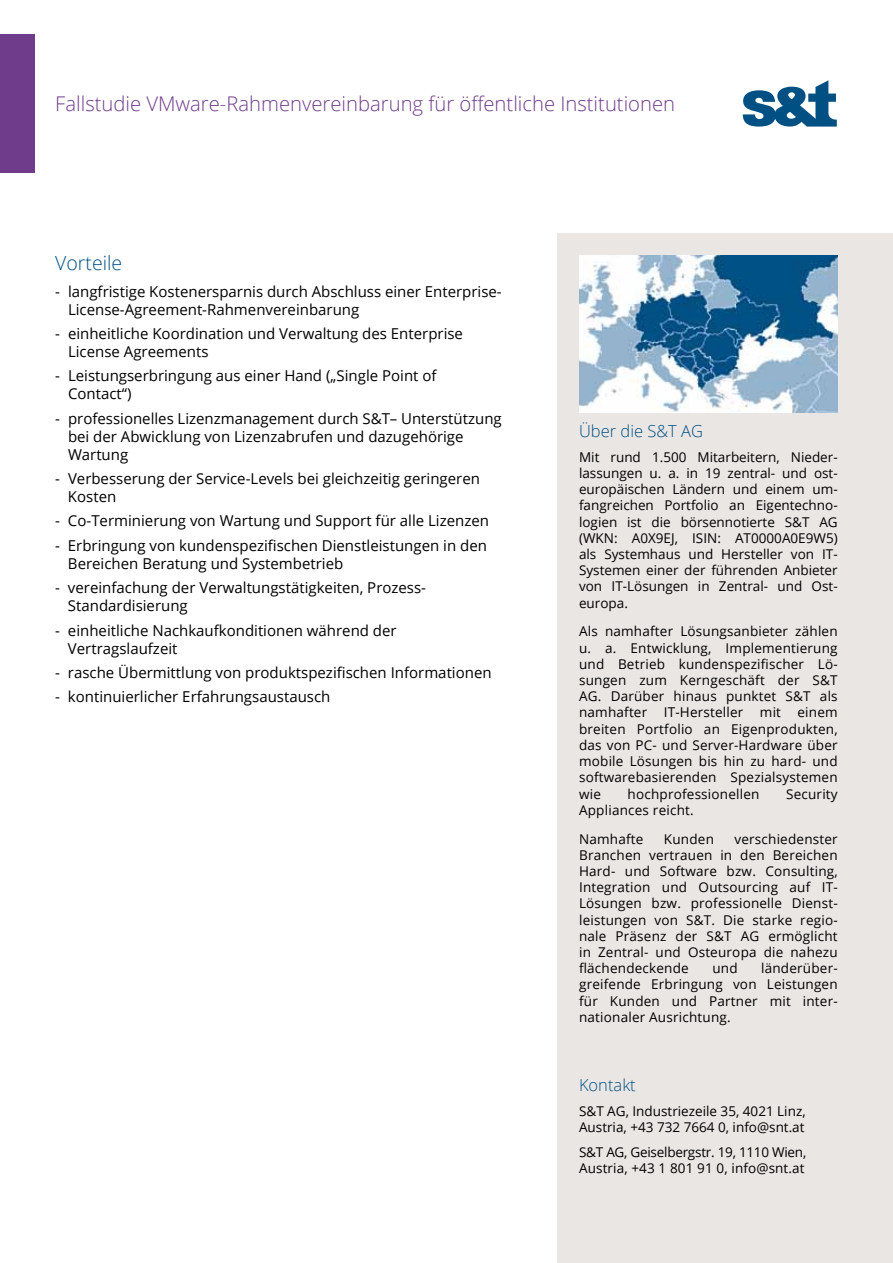
<style>
.page{position:relative;width:893px;height:1263px;background:#fff}
.page>*{position:absolute;margin:0;border:0;box-sizing:border-box;transform-origin:0 0}
.t1{font:300 20.25px "Open Sans";color:#6f3c8c}
.t2{font:300 19.5px "Open Sans";color:#005083}
.t3{font:300 16.5px "Open Sans";color:#005083}
.t4{font:15px/18px "Open Sans";color:#000}
.t5{font:13.5px/16.2px "Open Sans";letter-spacing:.015em;color:#000;text-align:justify}
.t6{font:13.5px/16.2px "Open Sans";letter-spacing:-.02em;color:#000}
</style>
<div class="page">
<svg style="left:743px;top:80px;width:94px;height:47px"></svg>
<div style="left:0;top:34px;width:34px;height:139px;background:#6f3c8c"></div>
<div style="left:558px;top:234px;width:335px;height:1029px;background:#eae6e4"></div>
<img style="left:579px;top:255px;width:259px;height:157px">
<h1 class="t1" style="left:55px;top:90px;width:621px">Fallstudie VMware-Rahmenvereinbarung für öffentliche Institutionen</h1>
<h2 class="t2" style="left:55px;top:250px;width:69px">Vorteile</h2>
<p class="t4" style="left:68px;top:282px;width:435px;text-indent:-13px">- langfristige Kostenersparnis durch Abschluss einer Enterprise-<br>License-Agreement-Rahmenvereinbarung</p>
<p class="t4" style="left:68px;top:324px;width:396px;text-indent:-13px">- einheitliche Koordination und Verwaltung des Enterprise<br>License Agreements</p>
<p class="t4" style="left:68px;top:366px;width:370px;text-indent:-13px">- Leistungserbringung aus einer Hand („Single Point of<br>Contact“)</p>
<p class="t4" style="left:68px;top:409px;width:435px;text-indent:-13px">- professionelles Lizenzmanagement durch S&amp;T– Unterstützung bei der Abwicklung von Lizenzabrufen und dazugehörige<br>Wartung</p>
<p class="t4" style="left:68px;top:469px;width:414px;text-indent:-13px">- Verbesserung der Service-Levels bei gleichzeitig geringeren<br>Kosten</p>
<p class="t4" style="left:55px;top:512px;width:435px">- Co-Terminierung von Wartung und Support für alle Lizenzen</p>
<p class="t4" style="left:68px;top:536px;width:420px;text-indent:-13px">- Erbringung von kundenspezifischen Dienstleistungen in den<br>Bereichen Beratung und Systembetrieb</p>
<p class="t4" style="left:68px;top:578px;width:360px;text-indent:-13px">- vereinfachung der Verwaltungstätigkeiten, Prozess-<br>Standardisierung</p>
<p class="t4" style="left:68px;top:621px;width:330px;text-indent:-13px">- einheitliche Nachkaufkonditionen während der<br>Vertragslaufzeit</p>
<p class="t4" style="left:55px;top:663px;width:438px">- rasche Übermittlung von produktspezifischen Informationen</p>
<p class="t4" style="left:55px;top:687px;width:277px">- kontinuierlicher Erfahrungsaustausch</p>
<p class="t3" style="left:579px;top:420px;width:125px">Über die S&amp;T AG</p>
<p class="t5" style="left:579px;top:448px;width:260px">Mit rund 1.500 Mitarbeitern, Nieder&shy;lassungen u. a. in 19 zentral- und ost&shy;europäischen Ländern und einem um&shy;fangreichen Portfolio an Eigentechno&shy;logien ist die börsennotierte S&amp;T AG (WKN: A0X9EJ, ISIN: AT0000A0E9W5) als Systemhaus und Hersteller von IT-Systemen einer der führenden Anbieter von IT-Lösungen in Zentral- und Ost&shy;europa.</p>
<p class="t5" style="left:579px;top:623px;width:260px">Als namhafter Lösungsanbieter zählen u. a. Entwicklung, Implementierung und Betrieb kundenspezifischer Lö&shy;sungen zum Kerngeschäft der S&amp;T AG. Darüber hinaus punktet S&amp;T als namhafter IT-Hersteller mit einem breiten Portfolio an Eigenprodukten, das von PC- und Server-Hardware über mobile Lösungen bis hin zu hard- und softwarebasierenden Spezialsystemen wie</p>
<p class="t5" style="left:628px;top:785px;width:133px">hochprofessionellen</p>
<p class="t5" style="left:786px;top:785px;width:53px">Security</p>
<p class="t5" style="left:579px;top:795px;width:116px;line-height:29px">Appliances reicht.<br>Namhafte</p>
<p class="t5" style="left:579px;top:830px;width:260px;text-indent:155px">verschiedenster Branchen vertrauen in den Bereichen Hard- und Software bzw. Consulting, Integration und Outsourcing auf IT-Lösungen bzw. professionelle Dienst&shy;leistungen von S&amp;T. Die starke regio&shy;nale Präsenz der S&amp;T AG ermöglicht in Zentral- und Osteuropa die nahezu flächendeckende</p>
<p class="t5" style="left:664px;top:830px;width:52px">Kunden</p>
<p class="t5" style="left:579px;top:960px;width:260px;text-indent:182px">länderüber&shy;greifende Erbringung von Leistungen für Kunden und Partner mit inter&shy;nationaler Ausrichtung.</p>
<p class="t5" style="left:712px;top:960px;width:27px">und</p>
<p class="t3" style="left:579px;top:1074px;width:58px">Kontakt</p>
<p class="t5" style="left:579px;top:1102px;width:228px">S&amp;T AG, Industriezeile 35, 4021 Linz,<br>Austria, +43 732 7664 0, info@snt.at</p>
<p class="t6" style="left:579px;top:1143px;width:229px">S&amp;T AG, Geiselbergstr. 19, 1110 Wien,<br>Austria, +43 1 801 91 0, info@snt.at</p>
</div>
